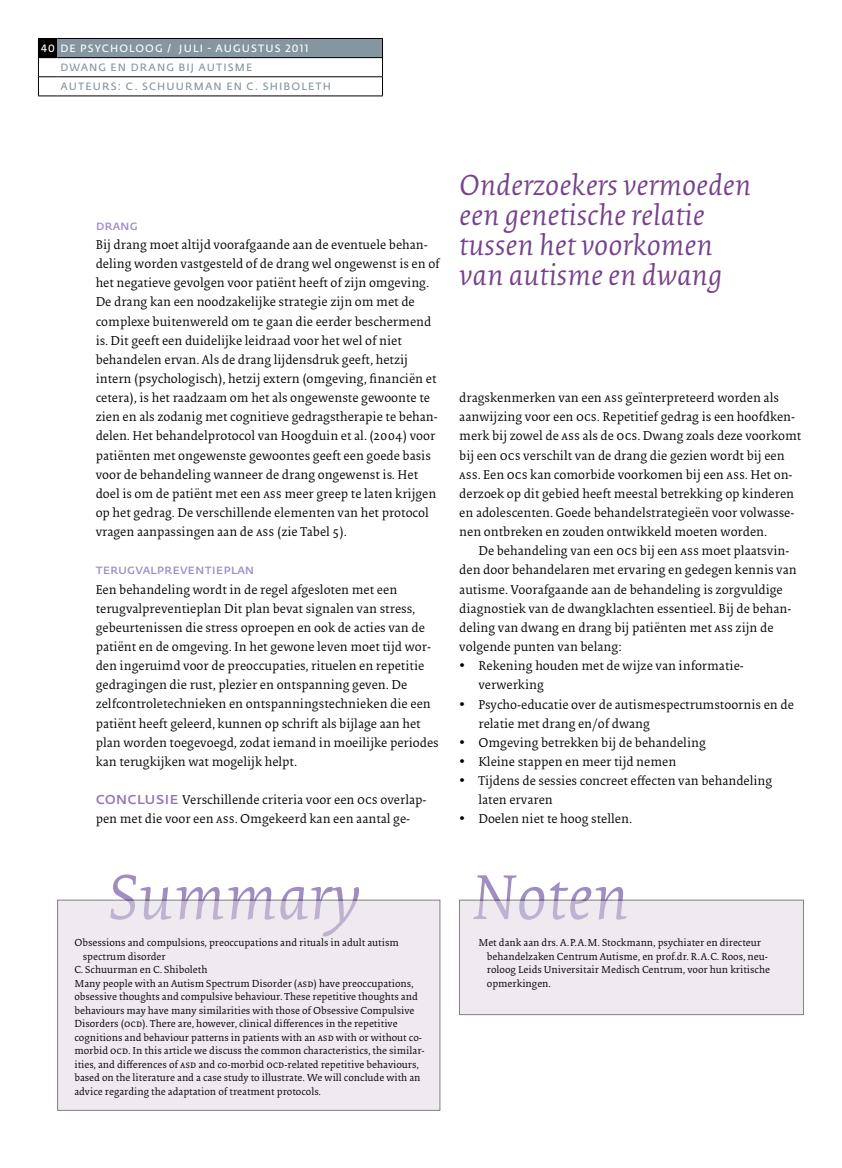
<style>
.page{position:relative;width:842px;height:1168px;background:#fff}
.page>*{position:absolute;margin:0;border:0;box-sizing:border-box;transform-origin:0 0}
.t1{font:italic 65.55px "Collis";color:#a08ec3}
.t2{font:italic 30px/30px "Collis";color:#76428b}
.t3{font:600 13.5px "Fedra Sans Std";color:#a08ec3}
.t4{font:13.2px/19.2px "Collis";color:#000}
.t5{font:10.5px/13.5px "Collis";color:#000}
.t6{font:600 10.5px/19.2px "Fedra Sans Std";letter-spacing:.155em;color:#8496a0}
.t7{font:600 10.5px "Fedra Sans Std";letter-spacing:.11em;color:#fff}
.s1{font-family:"Fedra Sans Std";font-weight:600;font-size:16.5px;color:#9474b4}
</style>
<div class="page">
<div style="left:57px;top:38px;width:325px;height:20px;background:#8496a0"></div>
<hr style="left:57px;top:76px;width:326px;height:1px;background:#000">
<svg style="left:38px;top:38px;width:19px;height:59px"></svg>
<hr style="left:57px;top:96px;width:326px;height:1px;background:#000">
<hr style="left:57px;top:38px;width:326px;height:1px;background:#000">
<svg style="left:382px;top:39px;width:1px;height:57px"></svg>
<hr style="left:57px;top:57px;width:326px;height:1px;background:#000">
<div style="left:459px;top:899px;width:344px;height:115px;background:#eeeaef"></div>
<div style="left:58px;top:899px;width:382px;height:211px;background:#eeeaef"></div>
<p class="t7" style="left:60px;top:42px;width:249px">DE PSYCHOLOOG / JULI - AUGUSTUS 2011</p>
<p class="t6" style="left:60px;top:58px;width:272px">DWANG EN DRANG BIJ AUTISME<br>AUTEURS: C. SCHUURMAN EN C. SHIBOLETH</p>
<p class="t7" style="left:41px;top:42px;width:15px">40</p>
<p class="t3" style="left:96px;top:217px;width:44px">DRANG</p>
<p class="t4" style="left:96px;top:236px;width:345px">Bij drang moet altijd voorafgaande aan de eventuele behan&shy;deling worden vastgesteld of de drang wel ongewenst is en of het negatieve gevolgen voor patiënt heeft of zijn omgeving.<br>De drang kan een noodzakelijke strategie zijn om met de complexe buitenwereld om te gaan die eerder beschermend is. Dit geeft een duidelijke leidraad voor het wel of niet behandelen ervan. Als de drang lijdensdruk geeft, hetzij intern (psychologisch), hetzij extern (omgeving, financiën et cetera), is het raadzaam om het als ongewenste gewoonte te zien en als zodanig met cognitieve gedragstherapie te behan&shy;delen. Het behandelprotocol van Hoogduin et al. (2004) voor patiënten met ongewenste gewoontes geeft een goede basis voor de behandeling wanneer de drang ongewenst is. Het doel is om de patiënt met een ass meer greep te laten krijgen op het gedrag. De verschillende elementen van het protocol vragen aanpassingen aan de ass (zie Tabel 5).</p>
<p class="t3" style="left:96px;top:561px;width:160px">TERUGVALPREVENTIEPLAN</p>
<p class="t4" style="left:96px;top:580px;width:345px">Een behandeling wordt in de regel afgesloten met een terugvalpreventieplan Dit plan bevat signalen van stress, gebeurtenissen die stress oproepen en ook de acties van de patiënt en de omgeving. In het gewone leven moet tijd wor&shy;den ingeruimd voor de preoccupaties, rituelen en repetitie gedragingen die rust, plezier en ontspanning geven. De zelfcontroletechnieken en ontspanningstechnieken die een patiënt heeft geleerd, kunnen op schrift als bijlage aan het plan worden toegevoegd, zodat iemand in moeilijke periodes kan terugkijken wat mogelijk helpt.</p>
<p class="t4" style="left:96px;top:791px;width:332px"><span class="s1">CONCLUSIE</span> Verschillende criteria voor een ocs overlap&shy;pen met die voor een ass. Omgekeerd kan een aantal ge-</p>
<h2 class="t2" style="left:459px;top:172px;width:293px">Onderzoekers vermoeden een genetische relatie tussen het voorkomen van autisme en dwang</h2>
<p class="t4" style="left:459px;top:389px;width:344px">dragskenmerken van een ass geïnterpreteerd worden als aanwijzing voor een ocs. Repetitief gedrag is een hoofdken&shy;merk bij zowel de ass als de ocs. Dwang zoals deze voorkomt bij een ocs verschilt van de drang die gezien wordt bij een ass. Een ocs kan comorbide voorkomen bij een ass. Het on&shy;derzoek op dit gebied heeft meestal betrekking op kinderen en adolescenten. Goede behandelstrategieën voor volwasse&shy;nen ontbreken en zouden ontwikkeld moeten worden.</p>
<p class="t4" style="left:459px;top:542px;width:339px;text-indent:19px">De behandeling van een ocs bij een ass moet plaatsvin&shy;den door behandelaren met ervaring en gedegen kennis van autisme. Voorafgaande aan de behandeling is zorgvuldige diagnostiek van de dwangklachten essentieel. Bij de behan&shy;deling van dwang en drang bij patiënten met ass zijn de volgende punten van belang:</p>
<p class="t4" style="left:478px;top:657px;width:266px;text-indent:-19px">• Rekening houden met de wijze van informatie&shy;verwerking</p>
<p class="t4" style="left:478px;top:695px;width:317px;text-indent:-19px">• Psycho-educatie over de autismespectrumstoornis en de relatie met drang en/of dwang</p>
<p class="t4" style="left:459px;top:734px;width:248px">• Omgeving betrekken bij de behandeling</p>
<p class="t4" style="left:459px;top:753px;width:219px">• Kleine stappen en meer tijd nemen</p>
<p class="t4" style="left:478px;top:772px;width:295px;text-indent:-19px">• Tijdens de sessies concreet effecten van behandeling laten ervaren</p>
<p class="t4" style="left:459px;top:810px;width:174px">• Doelen niet te hoog stellen.</p>
<h1 class="t1" style="left:108px;top:857px;width:253px">Summary</h1>
<p class="t5" style="left:74px;top:936px;width:326px">Obsessions and compulsions, preoccupations and rituals in adult autism</p>
<p class="t5" style="left:83px;top:950px;width:84px">spectrum disorder</p>
<p class="t5" style="left:74px;top:963px;width:135px">C. Schuurman en C. Shiboleth</p>
<p class="t5" style="left:74px;top:977px;width:341px">Many people with an Autism Spectrum Disorder (asd) have preoccupations,</p>
<p class="t5" style="left:74px;top:990px;width:345px">obsessive thoughts and compulsive behaviour. These repetitive thoughts and</p>
<p class="t5" style="left:74px;top:1004px;width:342px">behaviours may have many similarities with those of Obsessive Compulsive</p>
<p class="t5" style="left:74px;top:1017px;width:325px">Disorders (ocd). There are, however, clinical differences in the repetitive</p>
<p class="t5" style="left:74px;top:1031px;width:349px">cognitions and behaviour patterns in patients with an asd with or without co-</p>
<p class="t5" style="left:74px;top:1044px;width:352px">morbid ocd. In this article we discuss the common characteristics, the similar-</p>
<p class="t5" style="left:74px;top:1058px;width:346px">ities, and differences of asd and co-morbid ocd-related repetitive behaviours,</p>
<p class="t5" style="left:74px;top:1071px;width:348px">based on the literature and a case study to illustrate. We will conclude with an</p>
<p class="t5" style="left:74px;top:1085px;width:248px">advice regarding the adaptation of treatment protocols.</p>
<h1 class="t1" style="left:472px;top:857px;width:158px">Noten</h1>
<p class="t5" style="left:487px;top:936px;width:285px;text-indent:-9px">Met dank aan drs. A.P.A.M. Stockmann, psychiater en directeur behandelzaken Centrum Autisme, en prof.dr. R.A.C. Roos, neu&shy;roloog Leids Universitair Medisch Centrum, voor hun kritische opmerkingen.</p>
</div>
